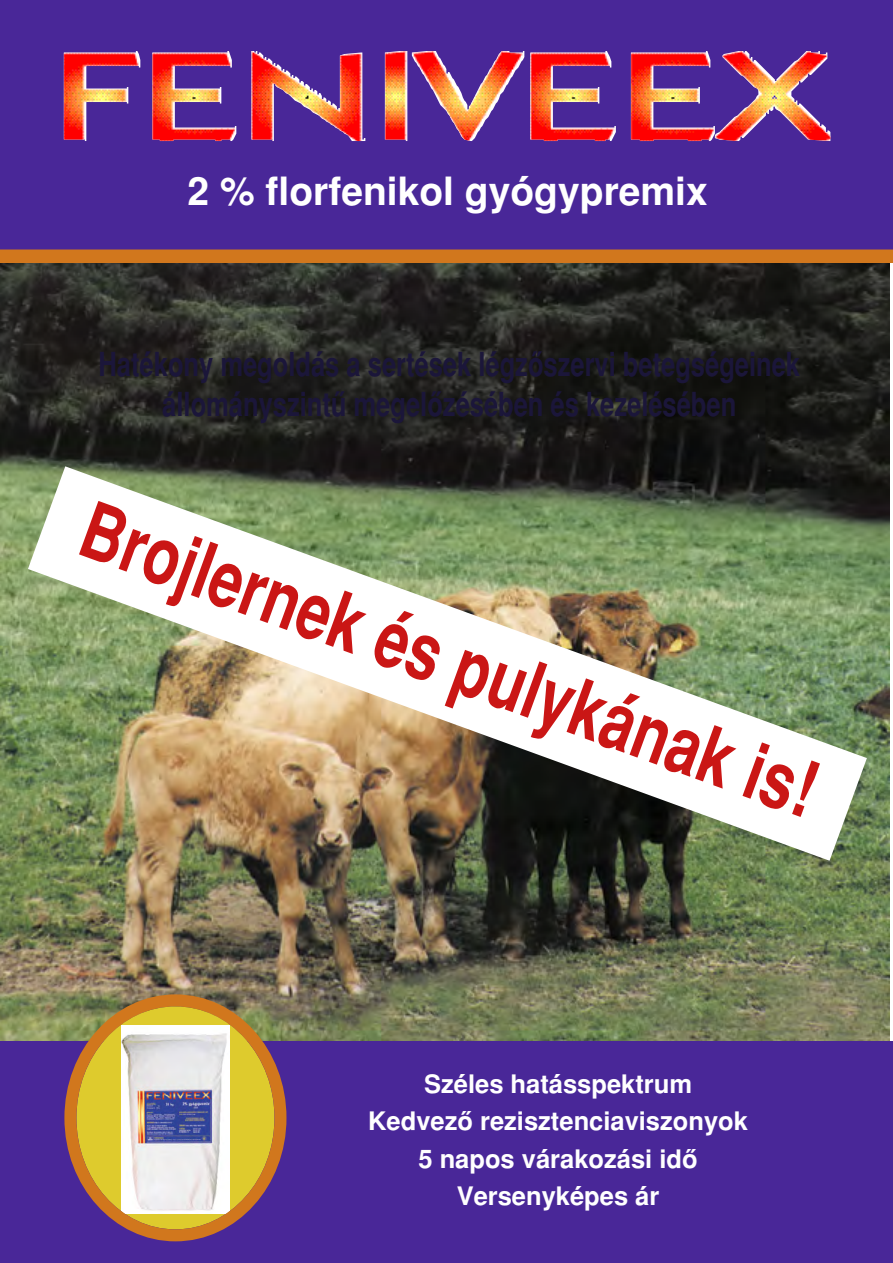
<style>
.page{position:relative;width:893px;height:1263px;background:#fff}
.page>*{position:absolute;margin:0;border:0;box-sizing:border-box;transform-origin:0 0}
.t1{font:700 78px "H Helvetica";color:#ca1615;scale:.77 1}
.t2{font:700 39px "H Helvetica";color:#fff}
.t3{font:700 33.15px/39.8px "H Helvetica";color:#1b163a;text-align:center;scale:.77 1}
.t4{font:700 25.5px/37.5px "H Helvetica";color:#fff;text-align:center}
</style>
<div class="page">
<div style="left:0;top:0;width:893px;height:259px;background:#492798"></div>
<div style="left:0;top:249px;width:893px;height:15px;background:#d1771d"></div>
<img style="left:0;top:263px;width:890px;height:778px">
<div style="left:0;top:1041px;width:893px;height:222px;background:#492798"></div>
<img style="left:152px;top:51px;width:572px;height:90px">
<svg style="left:64px;top:994px;width:222px;height:247px;background:#bba47d"></svg>
<img style="left:28px;top:466px;width:839px;height:395px">
<p class="t2" style="left:188px;top:169px;width:522px">2 % florfenikol gyógypremix</p>
<p class="t3" style="left:99px;top:345px;width:913px">Hatékony megoldás a sertések légzôszervi betegségeinek állományszintû megelôzésében és kezelésében</p>
<h1 class="t1" style="left:99px;top:484px;width:1011px;rotate:20deg">Brojlernek és pulykának is!</h1>
<p class="t4" style="left:368px;top:1065px;width:381px">Széles hatásspektrum<br>Kedvezô rezisztenciaviszonyok<br>5 napos várakozási idô<br>Versenyképes ár</p>
</div>
